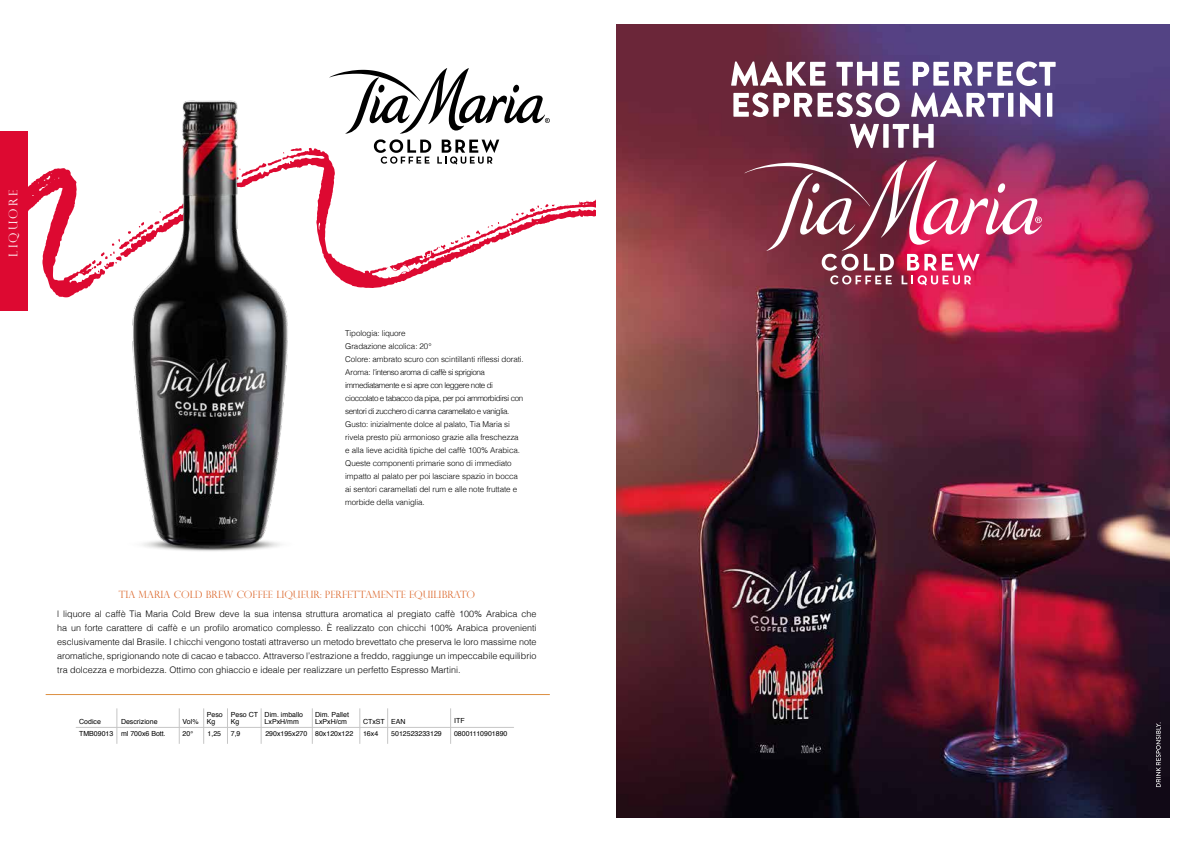
<style>
.page{position:relative;width:1191px;height:842px;background:#fff}
.page>*{position:absolute;margin:0;border:0;box-sizing:border-box;transform-origin:0 0}
.t1{font:300 12px "Perpetua Titling";letter-spacing:.18em;color:#fff}
.t2{font:300 10px "Perpetua Titling";color:#dc692e}
.t3{font:300 9px/14px "Helvetica";color:#000;text-align:justify}
.t4{font:300 8px/13px "Helvetica";letter-spacing:-.01em;color:#000}
.t5{font:7px/7px "Helvetica";color:#000}
.s1{color:#fff}
</style>
<div class="page">
<svg style="left:309px;top:147px;width:286px;height:141px"></svg>
<svg style="left:476px;top:230px;width:5px;height:5px"></svg>
<svg style="left:487px;top:222px;width:12px;height:6px"></svg>
<svg style="left:428px;top:235px;width:42px;height:21px"></svg>
<svg style="left:516px;top:204px;width:39px;height:11px"></svg>
<svg style="left:27px;top:152px;width:79px;height:150px"></svg>
<hr style="left:117px;top:708px;width:1px;height:36px;background:#c6c6c6">
<hr style="left:179px;top:708px;width:1px;height:36px;background:#c6c6c6">
<hr style="left:203px;top:708px;width:1px;height:36px;background:#c6c6c6">
<hr style="left:227px;top:708px;width:1px;height:36px;background:#c6c6c6">
<hr style="left:261px;top:708px;width:1px;height:36px;background:#c6c6c6">
<hr style="left:312px;top:708px;width:1px;height:36px;background:#c6c6c6">
<hr style="left:359px;top:708px;width:1px;height:36px;background:#c6c6c6">
<hr style="left:387px;top:708px;width:1px;height:36px;background:#c6c6c6">
<hr style="left:450px;top:708px;width:1px;height:36px;background:#c6c6c6">
<hr style="left:76px;top:727px;width:437px;height:1px;background:#c6c6c6">
<hr style="left:46px;top:694px;width:504px;height:1px;background:#dc8f40">
<div style="left:0;top:132px;width:27px;height:179px;background:#dd0931"></div>
<svg style="left:329px;top:68px;width:221px;height:96px"></svg>
<img style="left:106px;top:100px;width:203px;height:451px">
<img style="left:617px;top:24px;width:552px;height:794px">
<svg style="left:744px;top:160px;width:298px;height:125px;background:#a94965"></svg>
<svg style="left:731px;top:61px;width:94px;height:25px"></svg>
<svg style="left:836px;top:62px;width:41px;height:24px"></svg>
<svg style="left:884px;top:62px;width:15px;height:24px"></svg>
<svg style="left:912px;top:62px;width:36px;height:24px"></svg>
<svg style="left:954px;top:61px;width:101px;height:25px"></svg>
<svg style="left:733px;top:93px;width:166px;height:24px"></svg>
<svg style="left:911px;top:93px;width:93px;height:24px"></svg>
<div style="left:1008px;top:93px;width:5px;height:24px;background:#fff"></div>
<svg style="left:1020px;top:93px;width:20px;height:24px"></svg>
<div style="left:1047px;top:93px;width:5px;height:24px;background:#fff"></div>
<svg style="left:850px;top:124px;width:29px;height:24px"></svg>
<div style="left:883px;top:124px;width:5px;height:24px;background:#fff"></div>
<svg style="left:892px;top:124px;width:41px;height:24px"></svg>
<svg style="left:1156px;top:722px;width:4px;height:65px"></svg>
<h1 class="t1" style="left:6px;top:257px;width:68px;rotate:-90deg">LIQUORE</h1>
<p class="t4" style="left:345px;top:326px;width:180px">Tipologia: liquore<br>Gradazione alcolica: 20°<br>Colore: ambrato scuro con scintillanti riflessi dorati.<br>Aroma: l'intenso aroma di caffè si sprigiona immediatamente e si apre con leggere note di cioccolato e tabacco da pipa, per poi ammorbidirsi con sentori di zucchero di canna caramellato e vaniglia.<br>Gusto: inizialmente dolce al palato, Tia Maria si rivela presto più armonioso grazie alla freschezza e alla lieve acidità tipiche del caffè 100% Arabica.<br>Queste componenti primarie sono di immediato impatto al palato per poi lasciare spazio in bocca ai sentori caramellati del rum e alle note fruttate e morbide della vaniglia.</p>
<p class="t2" style="left:119px;top:588px;width:358px">TIA MARIA COLD BREW COFFEE LIQUEUR: PERFETTAMENTE EQUILIBRATO</p>
<p class="t3" style="left:57px;top:606px;width:481px">l liquore al caffè Tia Maria Cold Brew deve la sua intensa struttura aromatica al pregiato caffè 100% Arabica che ha un forte carattere di caffè e un profilo aromatico complesso. È realizzato con chicchi 100% Arabica provenienti esclusivamente dal Brasile. I chicchi vengono tostati attraverso un metodo brevettato che preserva le loro massime note aromatiche, sprigionando note di cacao e tabacco. Attraverso l’estrazione a freddo, raggiunge un impeccabile equilibrio tra dolcezza e morbidezza. Ottimo con ghiaccio e ideale per realizzare un perfetto Espresso Martini.</p>
<p class="t5" style="left:207px;top:711px;width:17px">Peso<br>Kg</p>
<p class="t5" style="left:231px;top:711px;width:29px">Peso CT<br>Kg</p>
<p class="t5" style="left:391px;top:718px;width:16px">EAN</p>
<p class="t5" style="left:454px;top:718px;width:12px">ITF</p>
<p class="t5" style="left:79px;top:718px;width:23px">Codice</p>
<p class="t5" style="left:121px;top:718px;width:38px">Descrizione</p>
<p class="t5" style="left:265px;top:711px;width:40px">Dim. imballo<br>LxPxH/mm</p>
<p class="t5" style="left:315px;top:711px;width:35px">Dim. Pallet</p>
<p class="t5" style="left:183px;top:718px;width:17px">Vol%</p>
<p class="t5" style="left:315px;top:718px;width:33px">LxPxH/cm</p>
<p class="t5" style="left:363px;top:718px;width:23px">CTxST</p>
<p class="t5" style="left:79px;top:730px;width:98px">TMB09013 ml 700x6 Bott.<span class="s1">ott.</span></p>
<p class="t5" style="left:265px;top:730px;width:89px">290x195x270 80x120x122</p>
<p class="t5" style="left:183px;top:730px;width:12px">20°</p>
<p class="t5" style="left:207px;top:730px;width:15px">1,25</p>
<p class="t5" style="left:231px;top:730px;width:11px">7,9</p>
<p class="t5" style="left:363px;top:730px;width:17px">16x4</p>
<p class="t5" style="left:391px;top:730px;width:52px">5012523233129</p>
<p class="t5" style="left:454px;top:730px;width:55px">08001110901890</p>
</div>
